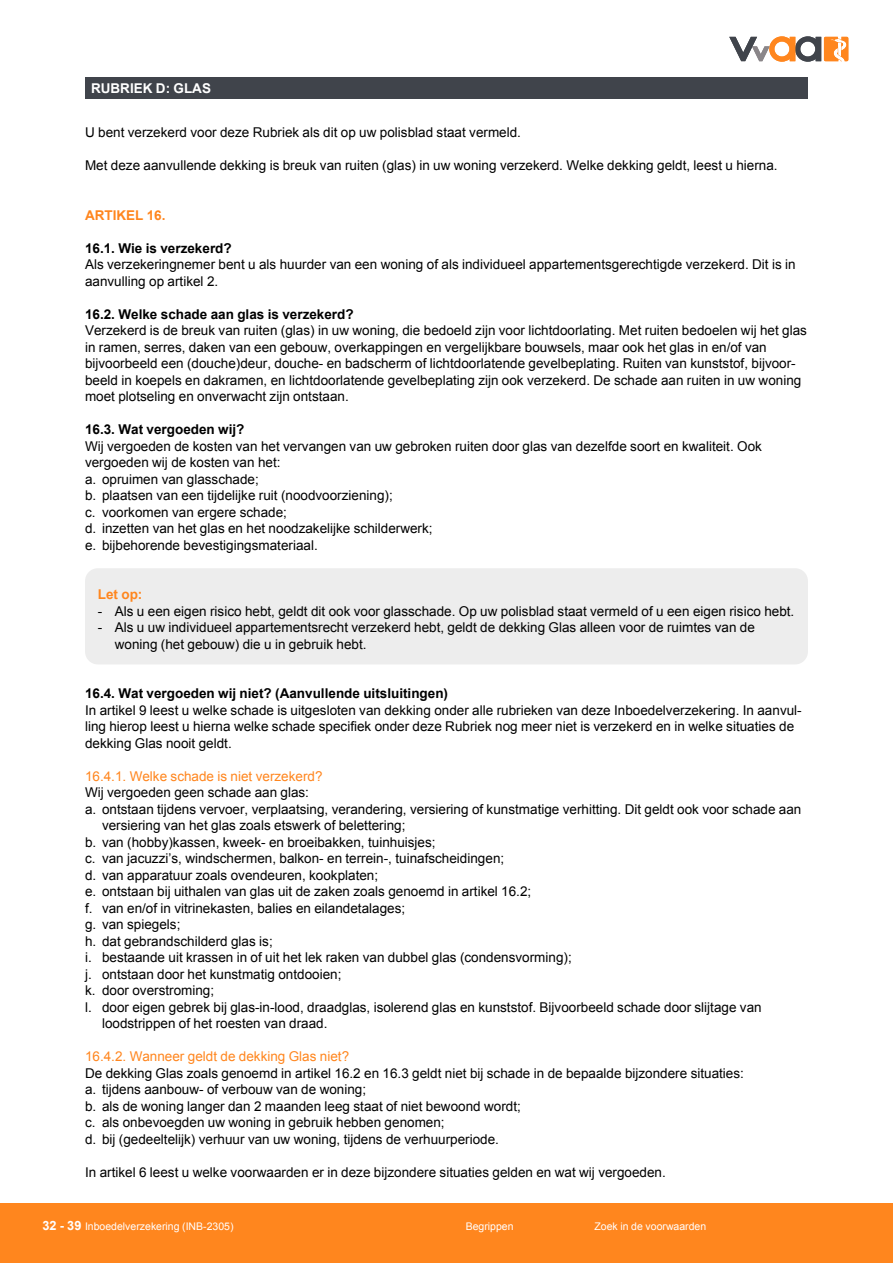
<style>
.page{position:relative;width:893px;height:1263px;background:#fff}
.page>*{position:absolute;margin:0;border:0;box-sizing:border-box;transform-origin:0 0}
.t1{font:13.5px/16.5px "Arial";color:#000}
.t2{font:700 13.5px "Arial";color:#000}
.t3{font:13.5px "Arial";color:#ff861e}
.t4{font:700 13.5px "Arial";color:#ff861e}
.t5{font:700 13.5px "Arial";color:#fff}
.t6{font:10.5px "Arial";color:#fff}
.s1{font-weight:700;font-size:12.75px}
</style>
<div class="page">
<div style="left:0;top:1203px;width:893px;height:60px;background:#ff861e"></div>
<svg style="left:729px;top:36px;width:119px;height:26px"></svg>
<div style="left:85px;top:77px;width:723px;height:22px;background:#40444b"></div>
<div style="left:85px;top:568px;width:723px;height:47px;background:#ededed;border-radius:13px"></div>
<div style="left:85px;top:585px;width:723px;height:46px;background:#ededed;border-radius:13px"></div>
<div style="left:85px;top:601px;width:723px;height:63px;background:#ededed;border-radius:13px"></div>
<p class="t5" style="left:91px;top:80px;width:121px">RUBRIEK D: GLAS</p>
<p class="t1" style="left:85px;top:124px;width:437px">U bent verzekerd voor deze Rubriek als dit op uw polisblad staat vermeld.</p>
<p class="t1" style="left:85px;top:157px;width:694px">Met deze aanvullende dekking is breuk van ruiten (glas) in uw woning verzekerd. Welke dekking geldt, leest u hierna.</p>
<p class="t4" style="left:85px;top:206px;width:82px">ARTIKEL 16.</p>
<p class="t2" style="left:85px;top:239px;width:148px">16.1. Wie is verzekerd?</p>
<p class="t1" style="left:85px;top:256px;width:712px">Als verzekeringnemer bent u als huurder van een woning of als individueel appartementsgerechtigde verzekerd. Dit is in aanvulling op artikel 2.</p>
<p class="t2" style="left:85px;top:305px;width:270px">16.2. Welke schade aan glas is verzekerd?</p>
<p class="t1" style="left:85px;top:322px;width:723px">Verzekerd is de breuk van ruiten (glas) in uw woning, die bedoeld zijn voor lichtdoorlating. Met ruiten bedoelen wij het glas in ramen, serres, daken van een gebouw, overkappingen en vergelijkbare bouwsels, maar ook het glas in en/of van bijvoorbeeld een (douche)deur, douche- en badscherm of lichtdoorlatende gevelbeplating. Ruiten van kunststof, bijvoor&shy;beeld in koepels en dakramen, en lichtdoorlatende gevelbeplating zijn ook verzekerd. De schade aan ruiten in uw woning moet plotseling en onverwacht zijn ontstaan.</p>
<p class="t2" style="left:85px;top:421px;width:161px">16.3. Wat vergoeden wij?</p>
<p class="t1" style="left:85px;top:438px;width:678px">Wij vergoeden de kosten van het vervangen van uw gebroken ruiten door glas van dezelfde soort en kwaliteit. Ook vergoeden wij de kosten van het:<br>a. opruimen van glasschade;<br>b. plaatsen van een tijdelijke ruit (noodvoorziening);<br>c. voorkomen van ergere schade;<br>d. inzetten van het glas en het noodzakelijke schilderwerk;<br>e. bijbehorende bevestigingsmateriaal.</p>
<p class="t4" style="left:98px;top:586px;width:46px">Let op:</p>
<p class="t1" style="left:98px;top:603px;width:698px">- Als u een eigen risico hebt, geldt dit ook voor glasschade. Op uw polisblad staat vermeld of u een eigen risico hebt.</p>
<p class="t1" style="left:115px;top:619px;width:642px;text-indent:-17px">- Als u uw individueel appartementsrecht verzekerd hebt, geldt de dekking Glas alleen voor de ruimtes van de woning (het gebouw) die u in gebruik hebt.</p>
<p class="t2" style="left:85px;top:685px;width:365px">16.4. Wat vergoeden wij niet? (Aanvullende uitsluitingen)</p>
<p class="t1" style="left:85px;top:702px;width:718px">In artikel 9 leest u welke schade is uitgesloten van dekking onder alle rubrieken van deze Inboedelverzekering. In aanvul&shy;ling hierop leest u hierna welke schade specifiek onder deze Rubriek nog meer niet is verzekerd en in welke situaties de dekking Glas nooit geldt.</p>
<p class="t3" style="left:85px;top:767px;width:239px">16.4.1. Welke schade is niet verzekerd?</p>
<p class="t1" style="left:85px;top:784px;width:226px">Wij vergoeden geen schade aan glas:</p>
<p class="t1" style="left:85px;top:801px;width:718px">a. ontstaan tijdens vervoer, verplaatsing, verandering, versiering of kunstmatige verhitting. Dit geldt ook voor schade aan</p>
<p class="t1" style="left:102px;top:817px;width:305px">versiering van het glas zoals etswerk of belettering;</p>
<p class="t1" style="left:85px;top:834px;width:352px">b. van (hobby)kassen, kweek- en broeibakken, tuinhuisjes;</p>
<p class="t1" style="left:85px;top:850px;width:421px">c. van jacuzzi’s, windschermen, balkon- en terrein-, tuinafscheidingen;</p>
<p class="t1" style="left:85px;top:867px;width:295px">d. van apparatuur zoals ovendeuren, kookplaten;</p>
<p class="t1" style="left:85px;top:883px;width:448px">e. ontstaan bij uithalen van glas uit de zaken zoals genoemd in artikel 16.2;</p>
<p class="t1" style="left:85px;top:900px;width:322px">f. van en/of in vitrinekasten, balies en eilandetalages;</p>
<p class="t1" style="left:85px;top:916px;width:97px">g. van spiegels;</p>
<p class="t1" style="left:85px;top:933px;width:189px">h. dat gebrandschilderd glas is;</p>
<p class="t1" style="left:85px;top:949px;width:488px">i. bestaande uit krassen in of uit het lek raken van dubbel glas (condensvorming);</p>
<p class="t1" style="left:85px;top:966px;width:258px">j. ontstaan door het kunstmatig ontdooien;</p>
<p class="t1" style="left:85px;top:982px;width:131px">k. door overstroming;</p>
<p class="t1" style="left:85px;top:999px;width:678px">l. door eigen gebrek bij glas-in-lood, draadglas, isolerend glas en kunststof. Bijvoorbeeld schade door slijtage van</p>
<p class="t1" style="left:102px;top:1015px;width:227px">loodstrippen of het roesten van draad.</p>
<p class="t3" style="left:85px;top:1048px;width:266px">16.4.2. Wanneer geldt de dekking Glas niet?</p>
<p class="t1" style="left:85px;top:1065px;width:660px">De dekking Glas zoals genoemd in artikel 16.2 en 16.3 geldt niet bij schade in de bepaalde bijzondere situaties: a. tijdens aanbouw- of verbouw van de woning;<br>b. als de woning langer dan 2 maanden leeg staat of niet bewoond wordt;<br>c. als onbevoegden uw woning in gebruik hebben genomen;<br>d. bij (gedeeltelijk) verhuur van uw woning, tijdens de verhuurperiode.</p>
<p class="t1" style="left:85px;top:1164px;width:582px">In artikel 6 leest u welke voorwaarden er in deze bijzondere situaties gelden en wat wij vergoeden.</p>
<p class="t6" style="left:43px;top:1220px;width:193px"><span class="s1">32 - 39</span> Inboedelverzekering (INB-2305)</p>
<p class="t6" style="left:466px;top:1220px;width:49px">Begrippen</p>
<p class="t6" style="left:594px;top:1220px;width:113px">Zoek in de voorwaarden</p>
</div>
